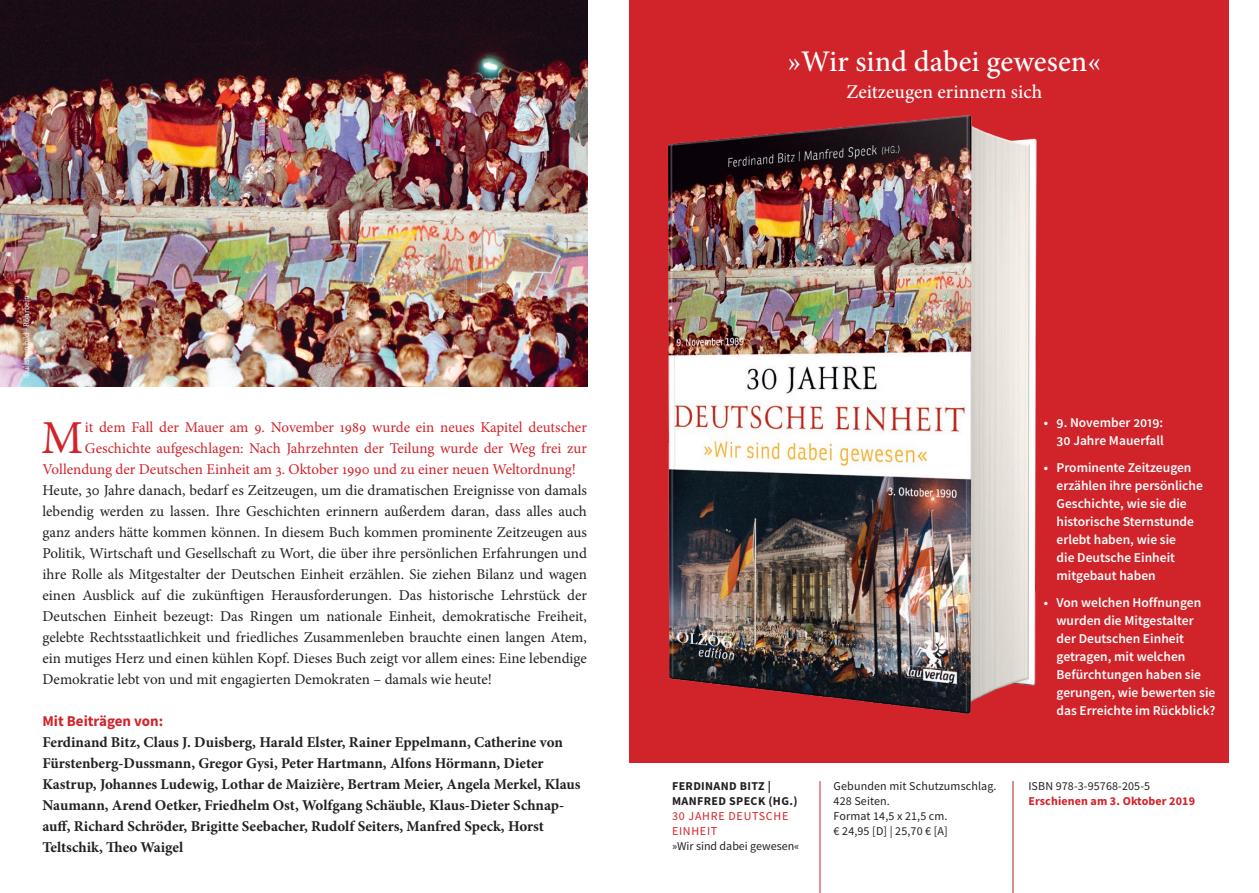
<style>
.page{position:relative;width:1259px;height:893px;background:#fff}
.page>*{position:absolute;margin:0;border:0;box-sizing:border-box;transform-origin:0 0}
.t1{font:47.25px "Minion Pro";color:#d1232a}
.t2{font:500 30px "Minion Pro";color:#fff}
.t3{font:500 19.5px "Minion Pro";color:#fff}
.t4{font:15px/21px "Minion Pro";color:#231f20;text-align:justify}
.t5{font:700 15px/21px "Minion Pro";color:#231f20}
.t6{font:15px "Minion Pro";color:#d1232a}
.t7{font:700 15px "Source Sans Pro";color:#d1232a}
.t8{font:600 13.5px/18px "Source Sans Pro";color:#fff}
.t9{font:12px/15px "Source Sans Pro";letter-spacing:.01em;color:#231f20}
.t10{font:700 12px/15px "Source Sans Pro";letter-spacing:.03em;color:#231f20}
.t11{font:700 12px "Source Sans Pro";letter-spacing:.01em;color:#d1232a}
.t12{font:12px/15px "Source Sans Pro";letter-spacing:.06em;color:#d1232a}
.t13{font:9px "Fairplex Narrow OT";color:#fff}
</style>
<div class="page">
<hr style="left:1012px;top:781px;width:1px;height:112px;background:#ae1a1e">
<hr style="left:819px;top:781px;width:1px;height:112px;background:#d1232a">
<div style="left:629px;top:0;width:600px;height:763px;background:#d1232a"></div>
<img style="left:668px;top:115px;width:368px;height:599px">
<img style="left:0;top:0;width:587px;height:387px">
<p class="t13" style="left:21px;top:378px;width:84px;rotate:-90deg">©ullstein bild - Röhrbein</p>
<h1 class="t1" style="left:41px;top:406px;width:44px">M</h1>
<p class="t6" style="left:85px;top:417px;width:503px">it dem Fall der Mauer am 9. November 1989 wurde ein neues Kapitel deutscher</p>
<p class="t6" style="left:85px;top:438px;width:503px">Geschichte aufgeschlagen: Nach Jahrzehnten der Teilung wurde der Weg frei zur</p>
<p class="t6" style="left:43px;top:459px;width:535px">Vollendung der Deutschen Einheit am 3. Oktober 1990 und zu einer neuen Weltordnung!</p>
<p class="t4" style="left:42px;top:479px;width:546px">Heute, 30 Jahre danach, bedarf es Zeitzeugen, um die dramatischen Ereignisse von damals lebendig werden zu lassen. Ihre Geschichten erinnern außerdem daran, dass alles auch ganz anders hätte kommen können. In diesem Buch kommen prominente Zeitzeugen aus Politik, Wirtschaft und Gesellschaft zu Wort, die über ihre persönlichen Erfahrungen und ihre Rolle als Mitgestalter der Deutschen Einheit erzählen. Sie ziehen Bilanz und wagen einen Ausblick auf die zukünftigen Herausforderungen. Das historische Lehrstück der Deutschen Einheit bezeugt: Das Ringen um nationale Einheit, demokratische Freiheit, gelebte Rechtsstaatlichkeit und friedliches Zusammenleben brauchte einen langen Atem, ein mutiges Herz und einen kühlen Kopf. Dieses Buch zeigt vor allem eines: Eine lebendige Demokratie lebt von und mit engagierten Demokraten – damals wie heute!</p>
<p class="t7" style="left:42px;top:711px;width:122px">Mit Beiträgen von:</p>
<p class="t5" style="left:42px;top:732px;width:539px">Ferdinand Bitz, Claus J. Duisberg, Harald Elster, Rainer Eppelmann, Catherine von Fürstenberg-Dussmann, Gregor Gysi, Peter Hartmann, Alfons Hörmann, Dieter Kastrup, Johannes Ludewig, Lothar de Maizière, Bertram Meier, Angela Merkel, Klaus Naumann, Arend Oetker, Friedhelm Ost, Wolfgang Schäuble, Klaus-Dieter Schnap&shy;auff, Richard Schröder, Brigitte Seebacher, Rudolf Seiters, Manfred Speck, Horst Teltschik, Theo Waigel</p>
<h2 class="t2" style="left:788px;top:41px;width:314px">»Wir sind dabei gewesen«</h2>
<h3 class="t3" style="left:846px;top:78px;width:197px">Zeitzeugen erinnern sich</h3>
<p class="t10" style="left:672px;top:778px;width:127px">FERDINAND BITZ |<br>MANFRED SPECK (HG.)</p>
<p class="t12" style="left:672px;top:808px;width:118px">30 JAHRE DEUTSCHE<br>EINHEIT</p>
<p class="t9" style="left:672px;top:838px;width:129px">»Wir sind dabei gewesen«</p>
<p class="t9" style="left:833px;top:778px;width:164px">Gebunden mit Schutzumschlag.<br>428 Seiten.<br>Format 14,5 x 21,5 cm.<br>€ 24,95 [D] | 25,70 € [A]</p>
<p class="t8" style="left:1043px;top:413px;width:121px;text-align:right">• 9. November 2019:<br>30 Jahre Mauerfall</p>
<p class="t8" style="left:1056px;top:458px;width:148px;text-indent:-13px">• Prominente Zeitzeugen erzählen ihre persönliche<br>Geschichte, wie sie die historische Sternstunde erlebt haben, wie sie<br>die Deutsche Einheit mitgebaut haben</p>
<p class="t8" style="left:1056px;top:593px;width:160px;text-indent:-13px">• Von welchen Hoffnungen wurden die Mitgestalter der Deutschen Einheit getragen, mit welchen<br>Befürchtungen haben sie gerungen, wie bewerten sie das Erreichte im Rückblick?</p>
<p class="t9" style="left:1028px;top:778px;width:123px">ISBN 978-3-95768-205-5</p>
<p class="t11" style="left:1028px;top:793px;width:168px">Erschienen am 3. Oktober 2019</p>
</div>
